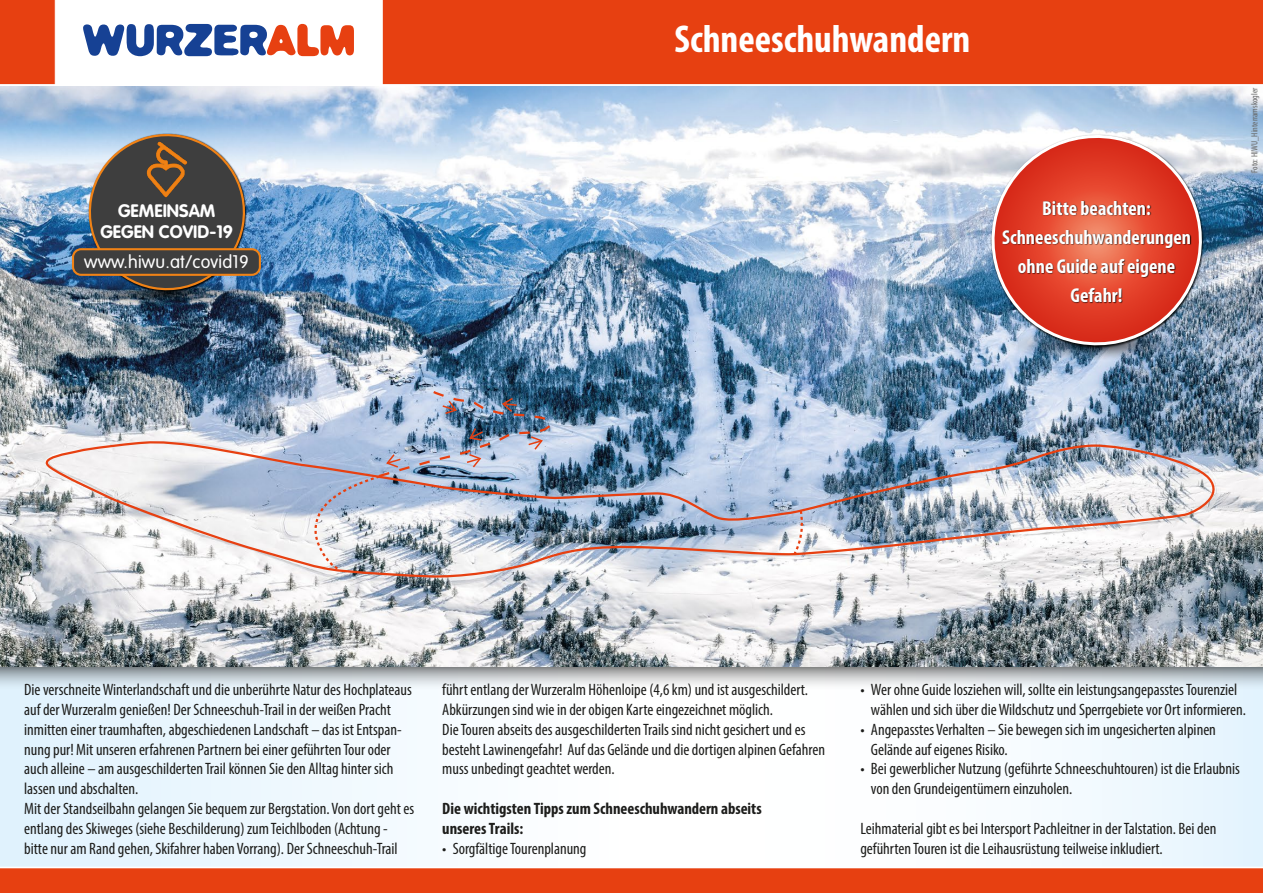
<style>
.page{position:relative;width:1263px;height:893px;background:#fff}
.page>*{position:absolute;margin:0;border:0;box-sizing:border-box;transform-origin:0 0}
.t1{font:700 condensed 39px "Myriad Pro";color:#fff}
.t2{font:700 condensed 20.25px/29.1px "Myriad Pro";color:#fff;text-align:center}
.t3{font:300 18px "VAG Rounded";letter-spacing:.01em;color:#fff}
.t4{font:700 17.85px/21.1px "VAG Rounded";color:#fff;text-align:center}
.t5{font:condensed 16.5px/19.8px "Myriad Pro";color:#1d1d1b}
.t6{font:700 condensed 16.5px/19.8px "Myriad Pro";color:#1d1d1b}
.t7{font:condensed 9px "Myriad Pro";letter-spacing:.005em;color:#666665}
</style>
<div class="page">
<svg style="left:0;top:693px;width:1263px;height:174px"></svg>
<svg style="left:0;top:667px;width:1263px;height:26px"></svg>
<img style="left:0;top:86px;width:1263px;height:581px">
<img style="left:37px;top:441px;width:1187px;height:139px">
<svg style="left:790px;top:508px;width:13px;height:51px"></svg>
<img style="left:315px;top:390px;width:238px;height:183px">
<div style="left:0;top:868px;width:1263px;height:25px;background:#e74011"></div>
<div style="left:0;top:0;width:1263px;height:85px;background:#e74011"></div>
<svg style="left:55px;top:0;width:328px;height:85px"></svg>
<svg style="left:1003px;top:327px;width:188px;height:33px"></svg>
<svg style="left:985px;top:128px;width:224px;height:224px"></svg>
<img style="left:993px;top:168px;width:208px;height:179px">
<svg style="left:73px;top:276px;width:188px;height:33px;background:#43566a"></svg>
<img style="left:84px;top:129px;width:166px;height:166px">
<img style="left:142px;top:138px;width:50px;height:64px">
<div style="left:73px;top:249px;width:187px;height:26px;background:#3e3e3e;border-radius:8px"></div>
<div style="left:72px;top:248px;width:189px;height:28px;border:2px solid #f08216;border-radius:8px"></div>
<p class="t4" style="left:100px;top:200px;width:134px">GEMEINSAM<br>GEGEN COVID-19</p>
<p class="t3" style="left:84px;top:251px;width:166px">www.hiwu.at/covid19</p>
<h1 class="t1" style="left:674px;top:15px;width:297px">Schneeschuhwandern</h1>
<p class="t2" style="left:1002px;top:193px;width:190px">Bitte beachten:<br>Schneeschuhwanderungen ohne Guide auf eigene<br>Gefahr!</p>
<p class="t7" style="left:1249px;top:173px;width:87px;rotate:-90deg">Foto: HIWU_Hinterramskogler</p>
<p class="t5" style="left:24px;top:679px;width:392px">Die verschneite Winterlandschaft und die unberührte Natur des Hochplateaus auf der Wurzeralm genießen! Der Schneeschuh-Trail in der weißen Pracht inmitten einer traumhaften, abgeschiedenen Landschaft – das ist Entspan&shy;nung pur! Mit unseren erfahrenen Partnern bei einer geführten Tour oder auch alleine – am ausgeschilderten Trail können Sie den Alltag hinter sich lassen und abschalten.<br>Mit der Standseilbahn gelangen Sie bequem zur Bergstation. Von dort geht es entlang des Skiweges (siehe Beschilderung) zum Teichlboden (Achtung - bitte nur am Rand gehen, Skifahrer haben Vorrang). Der Schneeschuh-Trail</p>
<p class="t5" style="left:442px;top:679px;width:384px">führt entlang der Wurzeralm Höhenloipe (4,6 km) und ist ausgeschildert.<br>Abkürzungen sind wie in der obigen Karte eingezeichnet möglich.<br>Die Touren abseits des ausgeschilderten Trails sind nicht gesichert und es besteht Lawinengefahr! Auf das Gelände und die dortigen alpinen Gefahren muss unbedingt geachtet werden.</p>
<p class="t6" style="left:442px;top:798px;width:321px">Die wichtigsten Tipps zum Schneeschuhwandern abseits unseres Trails:</p>
<p class="t5" style="left:442px;top:838px;width:146px">• Sorgfältige Tourenplanung</p>
<p class="t5" style="left:871px;top:679px;width:377px;text-indent:-10px">• Wer ohne Guide losziehen will, sollte ein leistungsangepasstes Tourenziel wählen und sich über die Wildschutz und Sperrgebiete vor Ort informieren.</p>
<p class="t5" style="left:871px;top:719px;width:347px;text-indent:-10px">• Angepasstes Verhalten – Sie bewegen sich im ungesicherten alpinen<br>Gelände auf eigenes Risiko.</p>
<p class="t5" style="left:871px;top:759px;width:370px;text-indent:-10px">• Bei gewerblicher Nutzung (geführte Schneeschuhtouren) ist die Erlaubnis von den Grundeigentümern einzuholen.</p>
<p class="t5" style="left:860px;top:818px;width:357px">Leihmaterial gibt es bei Intersport Pachleitner in der Talstation. Bei den geführten Touren ist die Leihausrüstung teilweise inkludiert.</p>
</div>
